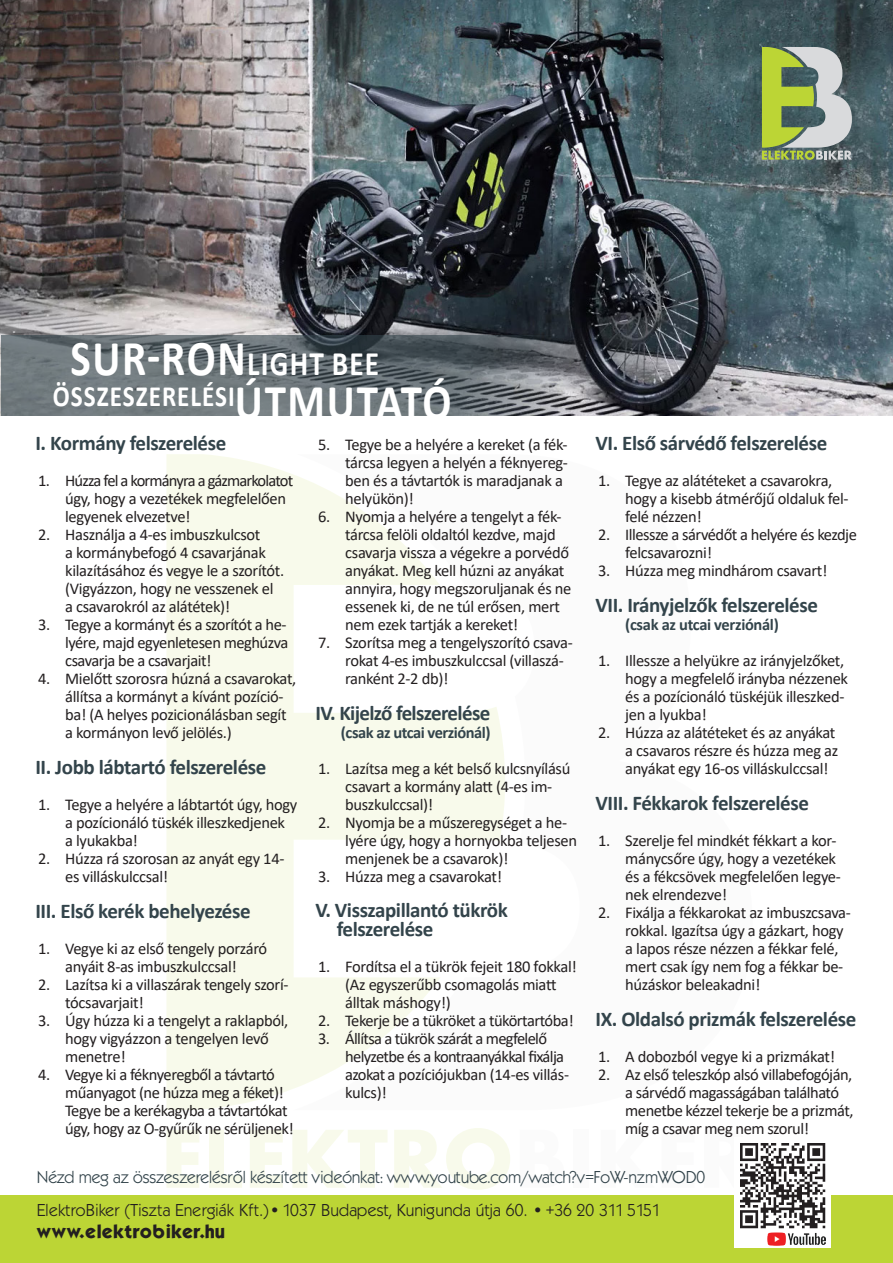
<style>
.page{position:relative;width:893px;height:1263px;background:#fff}
.page>*{position:absolute;margin:0;border:0;box-sizing:border-box;transform-origin:0 0}
.t1{font:700 50.4px "Calibri";letter-spacing:.04em;color:#fff;scale:.85 1}
.t2{font:700 34.35px "Calibri";letter-spacing:.04em;color:#fff;scale:.85 1}
.t3{font:700 29.4px "Calibri";letter-spacing:.04em;color:#fff;scale:.85 1}
.t4{font:700 21px/19.5px "Calibri";letter-spacing:-.02em;color:#33444b}
.t5{font:18px "Kabel PFL";color:#33444b}
.t6{font:18px "Kabel PFL";letter-spacing:.02em;color:#231f20}
.t7{font:16.5px/18px "Calibri";letter-spacing:-.02em;color:#231f20}
.t8{font:16.5px/18px "Calibri";letter-spacing:-.04em;color:#231f20}
.t9{font:700 16.5px "Calibri";letter-spacing:-.03em;color:#33444b}
.t10{font:700 16.5px "Kabel PFL";letter-spacing:.02em;color:#231f20}
.s1{font-size:50.4px}
</style>
<div class="page">
<svg style="left:166px;top:454px;width:339px;height:656px;fill:#f8faeb"></svg>
<svg style="left:166px;top:1130px;width:33px;height:58px"></svg>
<svg style="left:209px;top:1130px;width:33px;height:58px"></svg>
<svg style="left:250px;top:1130px;width:33px;height:58px"></svg>
<svg style="left:292px;top:1130px;width:96px;height:58px"></svg>
<svg style="left:394px;top:1128px;width:116px;height:62px"></svg>
<div style="left:573px;top:1130px;width:16px;height:58px;background:#fbfbfb"></div>
<img style="left:0;top:0;width:893px;height:416px">
<div style="left:0;top:1195px;width:893px;height:68px;background:#bcd535"></div>
<svg style="left:1px;top:335px;width:579px;height:80px;background:#666e73"></svg>
<svg style="left:762px;top:47px;width:90px;height:113px;background:#9ead7b"></svg>
<div style="left:734px;top:1137px;width:97px;height:111px;background:#fff"></div>
<svg style="left:740px;top:1143px;width:85px;height:85px"></svg>
<img style="left:767px;top:1223px;width:58px;height:23px">
<p class="t2" style="left:70px;top:339px;width:365px"><span class="s1">SUR-RON</span>LIGHT BEE</p>
<p class="t3" style="left:53px;top:375px;width:215px">ÖSSZESZERELÉSI</p>
<p class="t1" style="left:235px;top:366px;width:256px">ÚTMUTATÓ</p>
<p class="t4" style="left:35px;top:433px;width:192px">I. Kormány felszerelése</p>
<p class="t7" style="left:65px;top:471px;width:230px;text-indent:-27px">1. Húzza fel a kormányra a gázmarkolatot úgy, hogy a vezetékek megfelelően legyenek elvezetve!</p>
<p class="t7" style="left:65px;top:525px;width:221px;text-indent:-27px">2. Használja a 4-es imbuszkulcsot<br>a kormánybefogó 4 csavarjának kilazításához és vegye le a szorítót. (Vigyázzon, hogy ne vesszenek el a csavarokról az alátétek)!</p>
<p class="t7" style="left:65px;top:615px;width:225px;text-align:justify;text-indent:-27px">3. Tegye a kormányt és a szorítót a he&shy;lyére, majd egyenletesen meghúzva csavarja be a csavarjait!</p>
<p class="t7" style="left:65px;top:669px;width:233px;text-indent:-27px">4. Mielőtt szorosra húzná a csavarokat, állítsa a kormányt a kívánt pozíció&shy;ba! (A helyes pozicionálásban segít a kormányon levő jelölés.)</p>
<p class="t4" style="left:35px;top:757px;width:232px">II. Jobb lábtartó felszerelése</p>
<p class="t7" style="left:65px;top:795px;width:234px;text-indent:-27px">1. Tegye a helyére a lábtartót úgy, hogy a pozícionáló tüskék illeszkedjenek<br>a lyukakba!</p>
<p class="t7" style="left:65px;top:849px;width:221px;text-indent:-27px">2. Húzza rá szorosan az anyát egy 14- es villáskulccsal!</p>
<p class="t4" style="left:35px;top:901px;width:217px">III. Első kerék behelyezése</p>
<p class="t7" style="left:38px;top:939px;width:231px;text-align:center">1. Vegye ki az első tengely porzáró anyáit 8-as imbuszkulccsal!</p>
<p class="t7" style="left:65px;top:975px;width:225px;text-indent:-27px">2. Lazítsa ki a villaszárak tengely szorí&shy;tócsavarjait!</p>
<p class="t7" style="left:65px;top:1011px;width:225px;text-indent:-27px">3. Úgy húzza ki a tengelyt a raklapból, hogy vigyázzon a tengelyen levő menetre!</p>
<p class="t7" style="left:65px;top:1065px;width:230px;text-indent:-27px">4. Vegye ki a féknyeregből a távtartó műanyagot (ne húzza meg a féket)!<br>Tegye be a kerékagyba a távtartókat úgy, hogy az O-gyűrűk ne sérüljenek!</p>
<p class="t7" style="left:345px;top:435px;width:224px;text-indent:-27px">5. Tegye be a helyére a kereket (a fék&shy;tárcsa legyen a helyén a féknyereg&shy;ben és a távtartók is maradjanak a helyükön)!</p>
<p class="t7" style="left:345px;top:507px;width:228px;text-indent:-27px">6. Nyomja a helyére a tengelyt a fék&shy;tárcsa felöli oldaltól kezdve, majd csavarja vissza a végekre a porvédő anyákat. Meg kell húzni az anyákat annyira, hogy megszoruljanak és ne essenek ki, de ne túl erősen, mert nem ezek tartják a kereket!</p>
<p class="t7" style="left:345px;top:633px;width:229px;text-indent:-27px">7. Szorítsa meg a tengelyszorító csava&shy;rokat 4-es imbuszkulccsal (villaszá&shy;ranként 2-2 db)!</p>
<p class="t4" style="left:315px;top:703px;width:176px">IV. Kijelző felszerelése</p>
<p class="t9" style="left:341px;top:721px;width:151px">(csak az utcai verziónál)</p>
<p class="t7" style="left:345px;top:759px;width:227px;text-indent:-27px">1. Lazítsa meg a két belső kulcsnyílású csavart a kormány alatt (4-es im&shy;buszkulccsal)!</p>
<p class="t7" style="left:345px;top:813px;width:233px;text-indent:-27px">2. Nyomja be a műszeregységet a he&shy;lyére úgy, hogy a hornyokba teljesen menjenek be a csavarok)!</p>
<p class="t7" style="left:318px;top:867px;width:185px">3. Húzza meg a csavarokat!</p>
<p class="t4" style="left:337px;top:900px;width:173px;text-indent:-21px">V. Visszapillantó tükrök felszerelése</p>
<p class="t7" style="left:345px;top:957px;width:233px;text-indent:-27px">1. Fordítsa el a tükrök fejeit 180 fokkal! (Az egyszerűbb csomagolás miatt álltak máshogy!)</p>
<p class="t7" style="left:318px;top:1011px;width:257px">2. Tekerje be a tükröket a tükörtartóba!</p>
<p class="t8" style="left:345px;top:1029px;width:225px;text-indent:-27px">3. Állítsa a tükrök szárát a megfelelő helyzetbe és a kontraanyákkal fixálja azokat a pozíciójukban (14-es villás&shy;kulcs)!</p>
<p class="t4" style="left:595px;top:433px;width:233px">VI. Első sárvédő felszerelése</p>
<p class="t7" style="left:625px;top:471px;width:225px;text-indent:-27px">1. Tegye az alátéteket a csavarokra, hogy a kisebb átmérőjű oldaluk fel&shy;felé nézzen!</p>
<p class="t7" style="left:625px;top:525px;width:233px;text-indent:-27px">2. Illessze a sárvédőt a helyére és kezdje felcsavarozni!</p>
<p class="t7" style="left:598px;top:561px;width:231px">3. Húzza meg mindhárom csavart!</p>
<p class="t4" style="left:595px;top:595px;width:224px">VII. Irányjelzők felszerelése</p>
<p class="t9" style="left:625px;top:613px;width:155px">(csak az utcai verziónál)</p>
<p class="t7" style="left:625px;top:651px;width:224px;text-indent:-27px">1. Illessze a helyükre az irányjelzőket, hogy a megfelelő irányba nézzenek és a pozícionáló tüskéjük illeszked&shy;jen a lyukba!</p>
<p class="t7" style="left:625px;top:723px;width:215px;text-indent:-27px">2. Húzza az alátéteket és az anyákat a csavaros részre és húzza meg az anyákat egy 16-os villáskulccsal!</p>
<p class="t4" style="left:595px;top:793px;width:215px">VIII. Fékkarok felszerelése</p>
<p class="t7" style="left:625px;top:831px;width:217px;text-indent:-27px">1. Szerelje fel mindkét fékkart a kor&shy;mánycsőre úgy, hogy a vezetékek és a fékcsövek megfelelően legye&shy;nek elrendezve!</p>
<p class="t7" style="left:625px;top:903px;width:227px;text-indent:-27px">2. Fixálja a fékkarokat az imbuszcsava&shy;rokkal. Igazítsa úgy a gázkart, hogy a lapos része nézzen a fékkar felé, mert csak így nem fog a fékkar be&shy;húzáskor beleakadni!</p>
<p class="t4" style="left:595px;top:1009px;width:262px">IX. Oldalsó prizmák felszerelése</p>
<p class="t7" style="left:598px;top:1047px;width:238px">1. A dobozból vegye ki a prizmákat!</p>
<p class="t7" style="left:625px;top:1065px;width:230px;text-indent:-27px">2. Az első teleszkóp alsó villabefogóján, a sárvédő magasságában található menetbe kézzel tekerje be a prizmát, míg a csavar meg nem szorul!</p>
<p class="t5" style="left:36px;top:1167px;width:670px">Nézd meg az összeszerelésről készített videónkat: www.youtube.com/watch?v=FoW-nzmWOD0</p>
<p class="t6" style="left:36px;top:1200px;width:623px">ElektroBiker (Tiszta Energiák Kft.)• 1037 Budapest, Kunigunda útja 60. • +36 20 311 5151</p>
<p class="t10" style="left:36px;top:1219px;width:190px">www.elektrobiker.hu</p>
</div>
